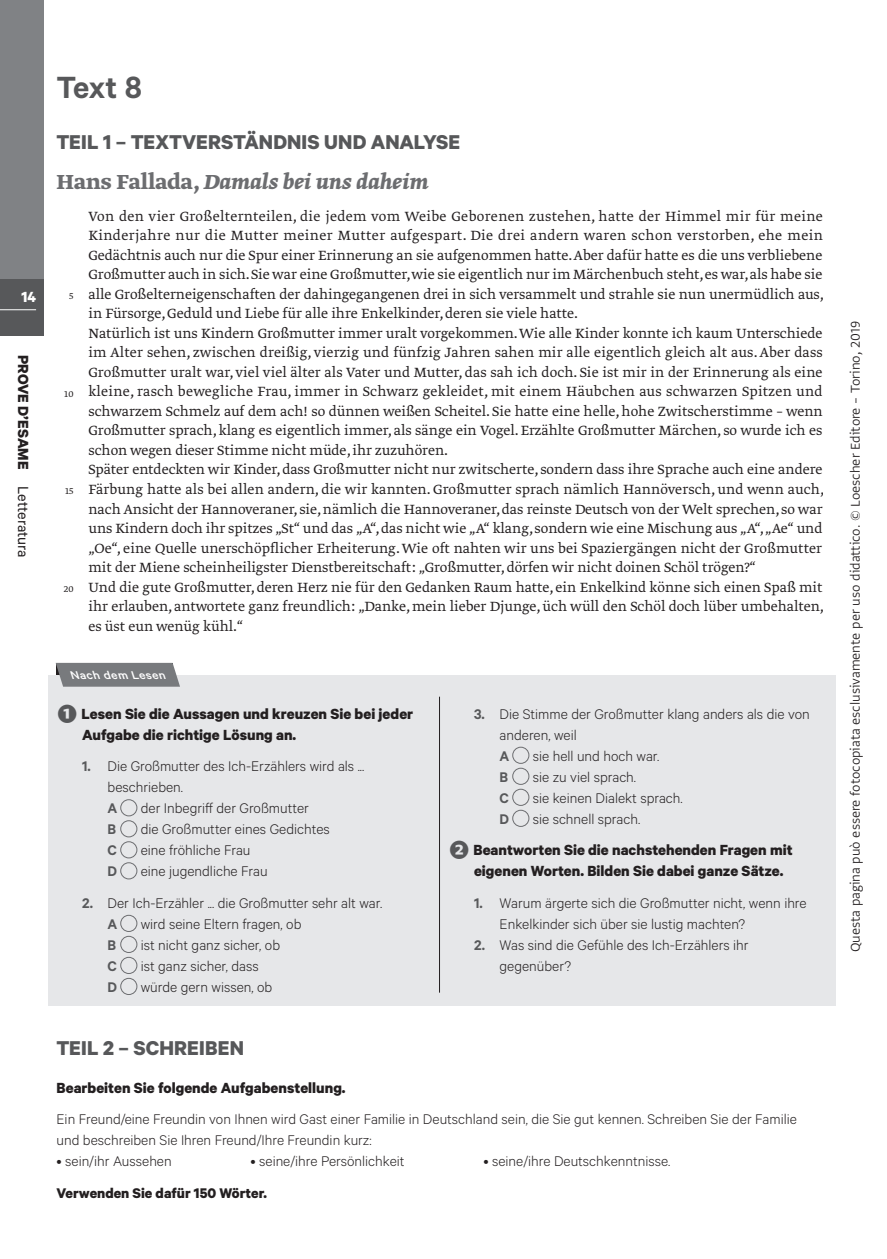
<style>
.page{position:relative;width:887px;height:1259px;background:#fff}
.page>*{position:absolute;margin:0;border:0;box-sizing:border-box;transform-origin:0 0}
.t1{font:600 34.5px "Calibre";color:#57585a}
.t2{font:italic 700 24px "Greta Text Pro";color:#6c6d70}
.t3{font:700 22.5px "Calibre";letter-spacing:.005em;color:#57585a}
.t4{font:700 16.5px/21px "Calibre";color:#231f20}
.t5{font:700 16.5px "Calibre";color:#fff}
.t6{font:300 15.75px/19.5px "Greta Text Pro";color:#231f20}
.t7{font:300 15.75px/21px "Calibre";color:#231f20}
.t8{font:700 15.75px "Calibre";color:#231f20}
.t9{font:600 15.75px "Calibre";color:#57585a}
.t10{font:300 15px "Greta Sans Std";color:#231f20}
.t11{font:italic 500 12.6px "Calibre";color:#fff;scale:1.1 1}
.t12{font:300 10.5px "Greta Text Pro";color:#231f20}
.s1{font-weight:400}
.s2{font-style:normal}
.s3{font-family:"Greta Sans Std Bld";font-weight:400;font-size:31.5px;color:#57585a}
.s4{font-weight:600;color:#57585a}
</style>
<div class="page">
<div style="left:0;top:279px;width:44px;height:57px;background:#57585a"></div>
<hr style="left:0;top:309px;width:36px;height:1px;background:#fff">
<div style="left:0;top:0;width:44px;height:279px;background:#808285"></div>
<div style="left:48px;top:675px;width:787px;height:330px;background:#e6e7e9"></div>
<div style="left:120px;top:799px;width:17px;height:17px;border:1px solid #6c6d70;border-radius:50%"></div>
<div style="left:120px;top:820px;width:17px;height:17px;border:1px solid #6c6d70;border-radius:50%"></div>
<div style="left:120px;top:841px;width:17px;height:17px;border:1px solid #6c6d70;border-radius:50%"></div>
<div style="left:120px;top:862px;width:17px;height:17px;border:1px solid #6c6d70;border-radius:50%"></div>
<div style="left:120px;top:914px;width:17px;height:17px;border:1px solid #6c6d70;border-radius:50%"></div>
<div style="left:120px;top:935px;width:17px;height:17px;border:1px solid #6c6d70;border-radius:50%"></div>
<div style="left:120px;top:956px;width:17px;height:17px;border:1px solid #6c6d70;border-radius:50%"></div>
<div style="left:120px;top:977px;width:17px;height:17px;border:1px solid #6c6d70;border-radius:50%"></div>
<div style="left:512px;top:746px;width:17px;height:17px;border:1px solid #6c6d70;border-radius:50%"></div>
<div style="left:512px;top:767px;width:17px;height:17px;border:1px solid #6c6d70;border-radius:50%"></div>
<div style="left:512px;top:788px;width:17px;height:17px;border:1px solid #6c6d70;border-radius:50%"></div>
<div style="left:512px;top:809px;width:17px;height:17px;border:1px solid #6c6d70;border-radius:50%"></div>
<svg style="left:56px;top:662px;width:124px;height:24px"></svg>
<hr style="left:439px;top:696px;width:1px;height:296px;background:#231f20">
<p class="t5" style="left:21px;top:287px;width:16px">14</p>
<p class="t4" style="left:34px;top:355px;width:204px;rotate:90deg">PROVE D’ESAME <span class="s1">Letteratura</span></p>
<h1 class="t1" style="left:56px;top:67px;width:87px">Text 8</h1>
<h3 class="t3" style="left:56px;top:128px;width:405px">TEIL 1 – TEXTVERSTÄNDNIS UND ANALYSE</h3>
<h2 class="t2" style="left:56px;top:165px;width:373px"><span class="s2">Hans Fallada,</span> Damals bei uns daheim</h2>
<p class="t12" style="left:69px;top:289px;width:6px">5</p>
<p class="t12" style="left:64px;top:387px;width:11px">10</p>
<p class="t12" style="left:65px;top:484px;width:10px">15</p>
<p class="t12" style="left:64px;top:582px;width:11px">20</p>
<p class="t6" style="left:88px;top:207px;width:737px">Von den vier Großelternteilen, die jedem vom Weibe Geborenen zustehen, hatte der Himmel mir für meine Kinderjahre nur die Mutter meiner Mutter aufgespart. Die drei andern waren schon verstorben, ehe mein Gedächtnis auch nur die Spur einer Erinnerung an sie aufgenommen hatte.Aber dafür hatte es die uns verbliebene Großmutter auch in sich. Sie war eine Großmutter,wie sie eigentlich nur im Märchenbuch steht, es war, als habe sie alle Großelterneigenschaften der dahingegangenen drei in sich versammelt und strahle sie nun unermüdlich aus, in Fürsorge, Geduld und Liebe für alle ihre Enkelkinder, deren sie viele hatte.<br>Natürlich ist uns Kindern Großmutter immer uralt vorgekommen. Wie alle Kinder konnte ich kaum Unterschiede im Alter sehen, zwischen dreißig, vierzig und fünfzig Jahren sahen mir alle eigentlich gleich alt aus. Aber dass Großmutter uralt war, viel viel älter als Vater und Mutter, das sah ich doch. Sie ist mir in der Erinnerung als eine kleine, rasch bewegliche Frau, immer in Schwarz gekleidet, mit einem Häubchen aus schwarzen Spitzen und schwarzem Schmelz auf dem ach! so dünnen weißen Scheitel. Sie hatte eine helle, hohe Zwitscherstimme – wenn Großmutter sprach, klang es eigentlich immer, als sänge ein Vogel. Erzählte Großmutter Märchen, so wurde ich es schon wegen dieser Stimme nicht müde, ihr zuzuhören.<br>Später entdeckten wir Kinder, dass Großmutter nicht nur zwitscherte, sondern dass ihre Sprache auch eine andere Färbung hatte als bei allen andern, die wir kannten. Großmutter sprach nämlich Hannöversch, und wenn auch, nach Ansicht der Hannoveraner, sie, nämlich die Hannoveraner, das reinste Deutsch von der Welt sprechen, so war uns Kindern doch ihr spitzes „St“ und das „A“, das nicht wie „A“ klang, sondern wie eine Mischung aus „A“, „Ae“ und „Oe“, eine Quelle unerschöpflicher Erheiterung. Wie oft nahten wir uns bei Spaziergängen nicht der Großmutter mit der Miene scheinheiligster Dienstbereitschaft: „Großmutter, dörfen wir nicht doinen Schöl trögen?“<br>Und die gute Großmutter, deren Herz nie für den Gedanken Raum hatte, ein Enkelkind könne sich einen Spaß mit ihr erlauben, antwortete ganz freundlich: „Danke, mein lieber Djunge, üch wüll den Schöl doch lüber umbehalten, es üst eun wenüg kühl.“</p>
<p class="t11" style="left:72px;top:667px;width:92px">Nachdem Lesen</p>
<p class="t4" style="left:82px;top:702px;width:332px;text-indent:-26px"><span class="s3">❶</span> Lesen Sie die Aussagen und kreuzen Sie bei jeder<br>Aufgabe die richtige Lösung an.</p>
<p class="t7" style="left:108px;top:755px;width:258px;text-indent:-26px"><span class="s4">1.</span> Die Großmutter des Ich-Erzählers wird als ... beschrieben.</p>
<p class="t9" style="left:108px;top:798px;width:11px">A</p>
<p class="t7" style="left:141px;top:797px;width:169px">der Inbegriff der Großmutter</p>
<p class="t9" style="left:108px;top:819px;width:10px">B</p>
<p class="t7" style="left:141px;top:818px;width:191px">die Großmutter eines Gedichtes</p>
<p class="t9" style="left:108px;top:840px;width:11px">C</p>
<p class="t7" style="left:141px;top:839px;width:111px">eine fröhliche Frau</p>
<p class="t9" style="left:108px;top:861px;width:11px">D</p>
<p class="t7" style="left:141px;top:860px;width:128px">eine jugendliche Frau</p>
<p class="t7" style="left:108px;top:891px;width:276px;text-indent:-26px"><span class="s4">2.</span> Der Ich-Erzähler ... die Großmutter sehr alt war.<br><span class="s4">A</span></p>
<p class="t7" style="left:141px;top:912px;width:162px">wird seine Eltern fragen, ob</p>
<p class="t9" style="left:108px;top:935px;width:10px">B</p>
<p class="t7" style="left:141px;top:933px;width:141px">ist nicht ganz sicher, ob</p>
<p class="t9" style="left:108px;top:956px;width:11px">C</p>
<p class="t7" style="left:141px;top:954px;width:120px">ist ganz sicher, dass</p>
<p class="t9" style="left:108px;top:977px;width:11px">D</p>
<p class="t7" style="left:141px;top:975px;width:133px">würde gern wissen, ob</p>
<p class="t7" style="left:499px;top:702px;width:312px;text-indent:-26px"><span class="s4">3.</span> Die Stimme der Großmutter klang anders als die von anderen, weil</p>
<p class="t9" style="left:499px;top:746px;width:11px">A</p>
<p class="t7" style="left:532px;top:744px;width:128px">sie hell und hoch war.</p>
<p class="t9" style="left:499px;top:767px;width:10px">B</p>
<p class="t7" style="left:532px;top:765px;width:105px">sie zu viel sprach.</p>
<p class="t9" style="left:499px;top:788px;width:11px">C</p>
<p class="t7" style="left:532px;top:786px;width:151px">sie keinen Dialekt sprach.</p>
<p class="t9" style="left:499px;top:809px;width:11px">D</p>
<p class="t7" style="left:532px;top:807px;width:109px">sie schnell sprach.</p>
<p class="t4" style="left:474px;top:839px;width:320px;text-indent:-26px"><span class="s3">❷</span> Beantworten Sie die nachstehenden Fragen mit eigenen Worten. Bilden Sie dabei ganze Sätze.</p>
<p class="t7" style="left:499px;top:891px;width:308px;text-indent:-26px"><span class="s4">1.</span> Warum ärgerte sich die Großmutter nicht, wenn ihre<br>Enkelkinder sich über sie lustig machten?</p>
<p class="t7" style="left:499px;top:933px;width:250px;text-indent:-26px"><span class="s4">2.</span> Was sind die Gefühle des Ich-Erzählers ihr gegenüber?</p>
<h3 class="t3" style="left:56px;top:1033px;width:189px">TEIL 2 – SCHREIBEN</h3>
<p class="t4" style="left:56px;top:1076px;width:290px">Bearbeiten Sie folgende Aufgabenstellung.</p>
<p class="t7" style="left:56px;top:1107px;width:741px">Ein Freund/eine Freundin von Ihnen wird Gast einer Familie in Deutschland sein, die Sie gut kennen. Schreiben Sie der Familie und beschreiben Sie Ihren Freund/Ihre Freundin kurz:</p>
<p class="t7" style="left:56px;top:1149px;width:117px">• sein/ihr Aussehen</p>
<p class="t7" style="left:250px;top:1149px;width:155px">• seine/ihre Persönlichkeit</p>
<p class="t7" style="left:483px;top:1149px;width:188px">• seine/ihre Deutschkenntnisse.</p>
<p class="t8" style="left:56px;top:1182px;width:212px">Verwenden Sie dafür 150 Wörter.</p>
<p class="t10" style="left:846px;top:952px;width:632px;rotate:-90deg">Questa pagina può essere fotocopiata esclusivamente per uso didattico. © Loescher Editore – Torino, 2019</p>
</div>
